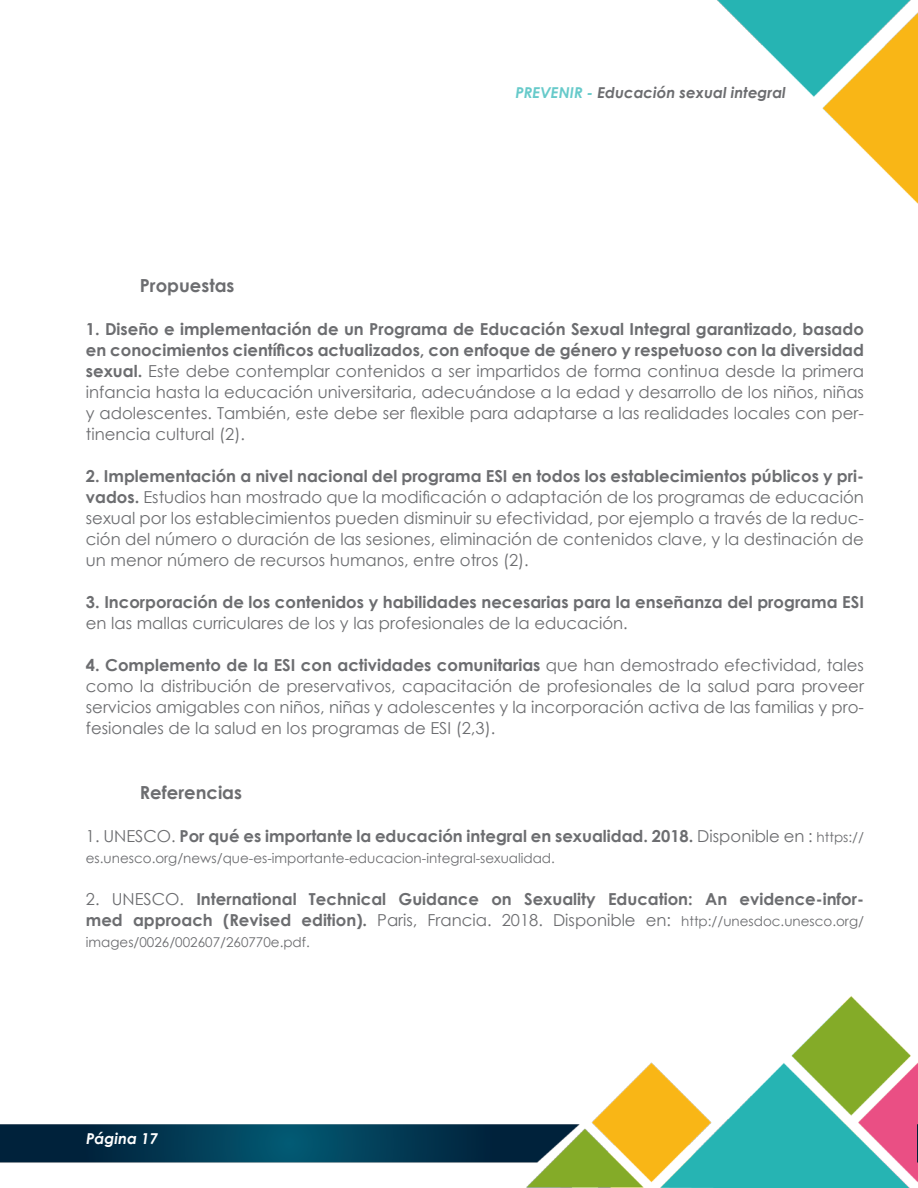
<style>
.page{position:relative;width:918px;height:1188px;background:#fff}
.page>*{position:absolute;margin:0;border:0;box-sizing:border-box;transform-origin:0 0}
.t1{font:700 18px "Century Gothic";color:#6c6d70}
.t2{font:16.5px/21px "Century Gothic";color:#6c6d70;text-align:justify}
.t3{font:700 16.5px/21px "Century Gothic";color:#6c6d70}
.t4{font:italic 700 15px "Century Gothic";color:#6c6d70}
.t5{font:italic 700 15px "Century Gothic";color:#fff}
.t6{font:13.5px "Century Gothic";color:#6c6d70}
.s1{color:#67caca}
.s2{font-weight:700}
.s3{font-weight:400}
.s4{font-weight:400;font-size:13.5px}
</style>
<div class="page">
<img style="left:0;top:0;width:917px;height:1188px">
<img style="left:917px;top:0;width:1px;height:1188px">
<p class="t4" style="left:516px;top:81px;width:272px"><span class="s1">PREVENIR -</span> Educación sexual integral</p>
<p class="t1" style="left:140px;top:271px;width:96px">Propuestas</p>
<p class="t2" style="left:86px;top:318px;width:780px"><span class="s2">1. Diseño e implementación de un Programa de Educación Sexual Integral garantizado, basado en conocimientos científicos actualizados, con enfoque de género y respetuoso con la diversidad sexual.</span> Este debe contemplar contenidos a ser impartidos de forma continua desde la primera infancia hasta la educación universitaria, adecuándose a la edad y desarrollo de los niños, niñas y adolescentes. También, este debe ser flexible para adaptarse a las realidades locales con per&shy;tinencia cultural (2).</p>
<p class="t2" style="left:86px;top:465px;width:780px"><span class="s2">2. Implementación a nivel nacional del programa ESI en todos los establecimientos públicos y pri&shy;vados.</span> Estudios han mostrado que la modificación o adaptación de los programas de educación sexual por los establecimientos pueden disminuir su efectividad, por ejemplo a través de la reduc&shy;ción del número o duración de las sesiones, eliminación de contenidos clave, y la destinación de un menor número de recursos humanos, entre otros (2).</p>
<p class="t3" style="left:86px;top:591px;width:780px">3. Incorporación de los contenidos y habilidades necesarias para la enseñanza del programa ESI</p>
<p class="t2" style="left:86px;top:612px;width:543px">en las mallas curriculares de los y las profesionales de la educación.</p>
<p class="t2" style="left:86px;top:654px;width:780px"><span class="s2">4. Complemento de la ESI con actividades comunitarias</span> que han demostrado efectividad, tales como la distribución de preservativos, capacitación de profesionales de la salud para proveer servicios amigables con niños, niñas y adolescentes y la incorporación activa de las familias y pro&shy;fesionales de la salud en los programas de ESI (2,3).</p>
<p class="t1" style="left:140px;top:778px;width:104px">Referencias</p>
<p class="t3" style="left:86px;top:825px;width:780px"><span class="s3">1. UNESCO.</span> Por qué es importante la educación integral en sexualidad. 2018. <span class="s3">Disponible en :</span> <span class="s4">https://</span></p>
<p class="t6" style="left:86px;top:849px;width:471px">es.unesco.org/news/que-es-importante-educacion-integral-sexualidad.</p>
<p class="t3" style="left:86px;top:888px;width:780px"><span class="s3">2. UNESCO.</span> International Technical Guidance on Sexuality Education: An evidence-infor&shy;med approach (Revised edition). <span class="s3">Paris, Francia. 2018. Disponible en:</span> <span class="s4">http://unesdoc.unesco.org/</span></p>
<p class="t6" style="left:86px;top:933px;width:225px">images/0026/002607/260770e.pdf.</p>
<p class="t5" style="left:86px;top:1127px;width:73px">Página 17</p>
</div>
